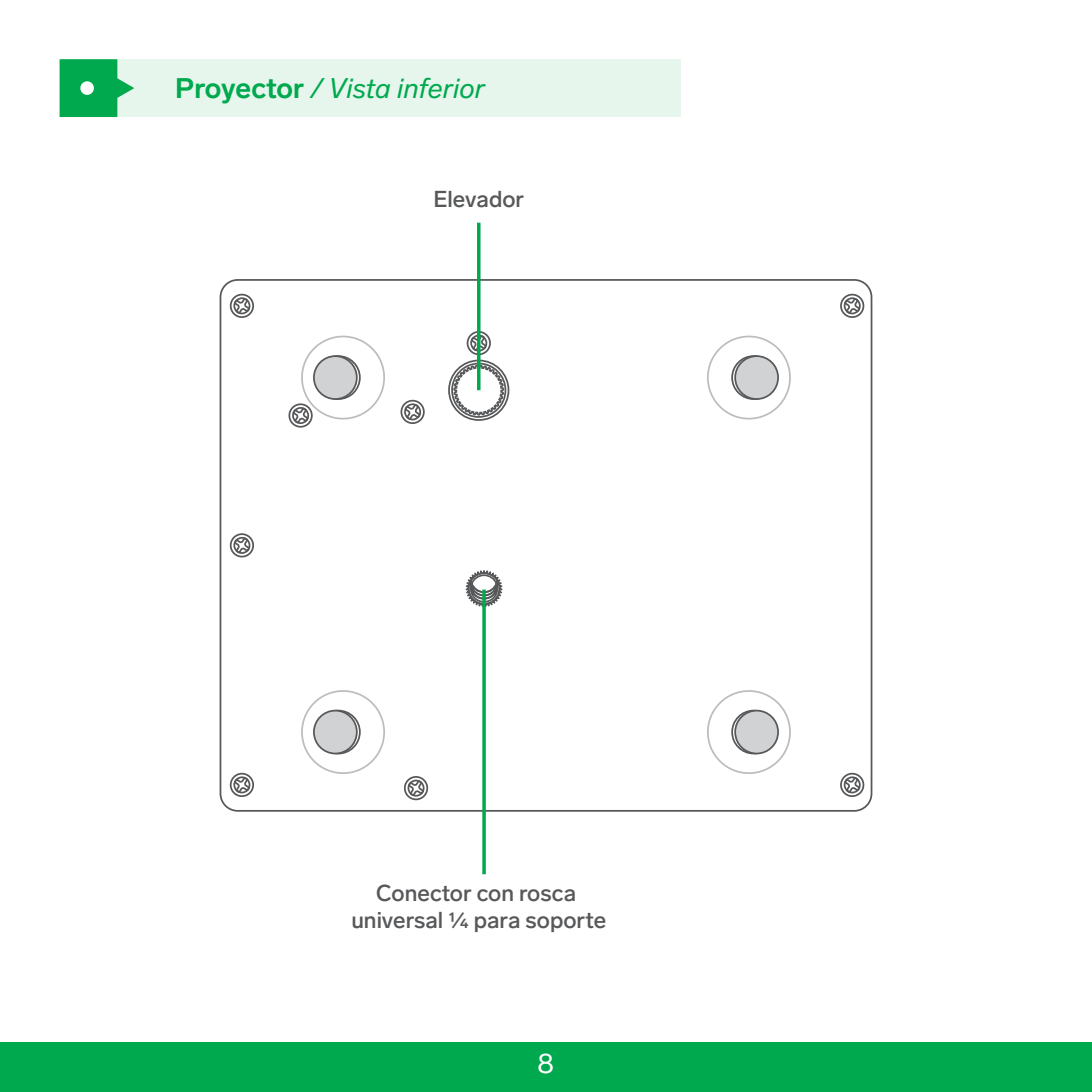
<style>
.page{position:relative;width:1092px;height:1092px;background:#fff}
.page>*{position:absolute;margin:0;border:0;box-sizing:border-box;transform-origin:0 0}
.t1{font:italic 28px "Lab Grotesque";color:#00a94d}
.t2{font:28px "Lab Grotesque";color:#fff}
.t3{font:500 22.75px/27.3px "Lab Grotesque";color:#57585a;text-align:center}
.s1{font-weight:700;font-style:normal}
</style>
<div class="page">
<div style="left:0;top:1042px;width:1091px;height:49px;background:#00a94d"></div>
<div style="left:316px;top:355px;width:45px;height:45px;border:2px solid #57585a;border-radius:50%"></div>
<div style="left:314px;top:356px;width:43px;height:43px;background:#d1d2d4;border-radius:50%"></div>
<div style="left:313px;top:355px;width:44px;height:45px;border:2px solid #57585a;border-radius:50%"></div>
<div style="left:301px;top:335px;width:84px;height:84px;border:2px solid #bcbdc0;border-radius:50%"></div>
<div style="left:731px;top:355px;width:44px;height:45px;border:2px solid #57585a;border-radius:50%"></div>
<div style="left:735px;top:356px;width:43px;height:43px;background:#d1d2d4;border-radius:50%"></div>
<div style="left:734px;top:355px;width:44px;height:45px;border:2px solid #57585a;border-radius:50%"></div>
<div style="left:707px;top:335px;width:83px;height:84px;border:2px solid #bcbdc0;border-radius:50%"></div>
<div style="left:316px;top:709px;width:45px;height:45px;border:2px solid #57585a;border-radius:50%"></div>
<div style="left:314px;top:710px;width:43px;height:43px;background:#d1d2d4;border-radius:50%"></div>
<div style="left:313px;top:709px;width:44px;height:45px;border:2px solid #57585a;border-radius:50%"></div>
<div style="left:301px;top:690px;width:84px;height:84px;border:2px solid #bcbdc0;border-radius:50%"></div>
<div style="left:731px;top:709px;width:44px;height:45px;border:2px solid #57585a;border-radius:50%"></div>
<div style="left:735px;top:710px;width:43px;height:43px;background:#d1d2d4;border-radius:50%"></div>
<div style="left:734px;top:709px;width:44px;height:45px;border:2px solid #57585a;border-radius:50%"></div>
<div style="left:707px;top:690px;width:83px;height:84px;border:2px solid #bcbdc0;border-radius:50%"></div>
<div style="left:466px;top:331px;width:25px;height:24px;border:2px solid #57585a;border-radius:50%"></div>
<svg style="left:469px;top:333px;width:19px;height:19px"></svg>
<div style="left:400px;top:400px;width:24px;height:24px;border:2px solid #57585a;border-radius:50%"></div>
<svg style="left:403px;top:402px;width:19px;height:19px"></svg>
<div style="left:404px;top:776px;width:24px;height:24px;border:2px solid #57585a;border-radius:50%"></div>
<svg style="left:406px;top:778px;width:19px;height:19px"></svg>
<div style="left:230px;top:533px;width:24px;height:24px;border:2px solid #57585a;border-radius:50%"></div>
<svg style="left:232px;top:536px;width:19px;height:19px"></svg>
<div style="left:230px;top:772px;width:24px;height:25px;border:2px solid #57585a;border-radius:50%"></div>
<svg style="left:232px;top:775px;width:19px;height:19px"></svg>
<div style="left:230px;top:294px;width:24px;height:24px;border:2px solid #57585a;border-radius:50%"></div>
<svg style="left:232px;top:296px;width:19px;height:19px"></svg>
<div style="left:840px;top:772px;width:24px;height:25px;border:2px solid #57585a;border-radius:50%"></div>
<svg style="left:842px;top:775px;width:19px;height:19px"></svg>
<div style="left:840px;top:294px;width:24px;height:24px;border:2px solid #57585a;border-radius:50%"></div>
<svg style="left:842px;top:296px;width:19px;height:19px"></svg>
<div style="left:288px;top:403px;width:25px;height:24px;border:2px solid #57585a;border-radius:50%"></div>
<svg style="left:291px;top:406px;width:19px;height:19px"></svg>
<svg style="left:465px;top:570px;width:38px;height:37px"></svg>
<div style="left:471px;top:574px;width:26px;height:19px;border:2px solid #57585a;border-radius:50%"></div>
<div style="left:448px;top:359px;width:61px;height:62px;border:2px solid #57585a;border-radius:50%"></div>
<svg style="left:451px;top:363px;width:54px;height:54px"></svg>
<div style="left:60px;top:59px;width:621px;height:58px;background:#e6f6ed"></div>
<svg style="left:60px;top:59px;width:74px;height:58px"></svg>
<div style="left:80px;top:81px;width:14px;height:14px;background:#fff;border-radius:50%"></div>
<hr style="left:477px;top:223px;width:3px;height:167px;background:#00a94d">
<svg style="left:482px;top:589px;width:4px;height:285px"></svg>
<p class="t1" style="left:175px;top:72px;width:311px"><span class="s1">Proyector</span> / Vista inferior</p>
<p class="t3" style="left:433px;top:185px;width:92px">Elevador</p>
<p class="t3" style="left:351px;top:879px;width:256px">Conector con rosca universal ¼ para soporte</p>
<p class="t2" style="left:537px;top:1046px;width:18px">8</p>
</div>
